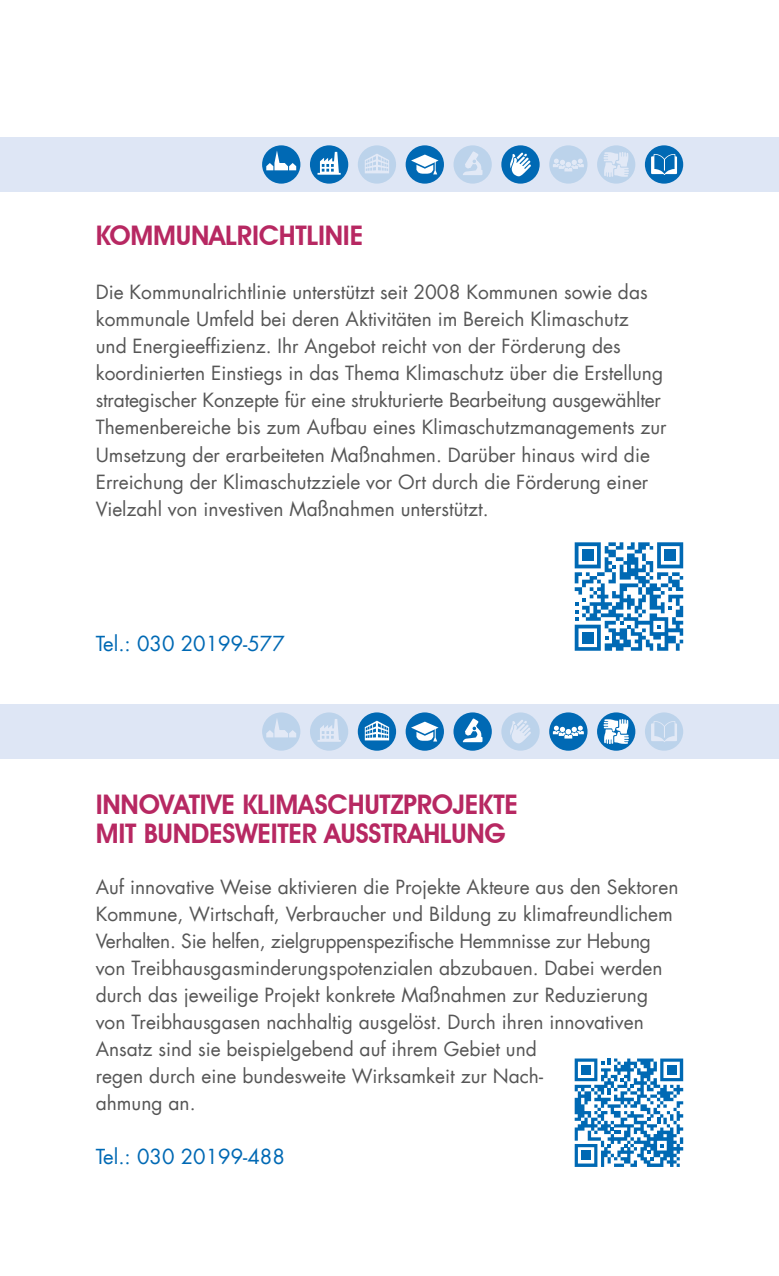
<style>
.page{position:relative;width:779px;height:1276px;background:#fff}
.page>*{position:absolute;margin:0;border:0;box-sizing:border-box;transform-origin:0 0}
.t1{font:600 27px/29.2px "Avant Garde IT Cby BT";letter-spacing:-.01em;color:#b72862}
.t2{font:20.25px "Futura LT";color:#0069b4}
.t3{font:19.12px/27px "Futura LT";color:#565656}
</style>
<div class="page">
<hr style="left:778px;top:137px;width:1px;height:54px;background:#dee6f5">
<div style="left:0;top:704px;width:778px;height:54px;background:#dee6f5"></div>
<div style="left:0;top:137px;width:778px;height:54px;background:#dee6f5"></div>
<hr style="left:778px;top:704px;width:1px;height:54px;background:#dee6f5">
<svg style="left:574px;top:542px;width:108px;height:109px"></svg>
<div style="left:581px;top:550px;width:12px;height:11px;background:#0069b4"></div>
<div style="left:581px;top:632px;width:12px;height:11px;background:#0069b4"></div>
<div style="left:664px;top:550px;width:11px;height:11px;background:#0069b4"></div>
<div style="left:405px;top:145px;width:38px;height:39px;background:#0069b4;border-radius:50%"></div>
<svg style="left:411px;top:155px;width:27px;height:19px"></svg>
<div style="left:310px;top:145px;width:38px;height:39px;background:#0069b4;border-radius:50%"></div>
<svg style="left:317px;top:152px;width:23px;height:23px"></svg>
<div style="left:357px;top:145px;width:39px;height:39px;background:linear-gradient(to right,#c0d5ec,#bdd3eb);border-radius:50%"></div>
<svg style="left:364px;top:154px;width:25px;height:19px"></svg>
<div style="left:453px;top:145px;width:38px;height:39px;background:#bcd3eb;border-radius:50%"></div>
<svg style="left:463px;top:151px;width:19px;height:24px"></svg>
<div style="left:549px;top:145px;width:38px;height:39px;background:#bcd3eb;border-radius:50%"></div>
<svg style="left:553px;top:159px;width:30px;height:12px"></svg>
<div style="left:262px;top:145px;width:38px;height:39px;background:#0069b4;border-radius:50%"></div>
<svg style="left:266px;top:150px;width:30px;height:20px"></svg>
<svg style="left:596px;top:145px;width:39px;height:39px"></svg>
<svg style="left:603px;top:152px;width:25px;height:25px"></svg>
<div style="left:501px;top:145px;width:38px;height:39px;background:#0069b4;border-radius:50%"></div>
<svg style="left:510px;top:153px;width:20px;height:23px"></svg>
<div style="left:644px;top:145px;width:38px;height:39px;background:#0069b4;border-radius:50%"></div>
<svg style="left:651px;top:154px;width:25px;height:21px"></svg>
<div style="left:405px;top:712px;width:38px;height:38px;background:#0069b4;border-radius:50%"></div>
<svg style="left:411px;top:721px;width:27px;height:20px"></svg>
<div style="left:310px;top:712px;width:38px;height:38px;background:#bcd3eb;border-radius:50%"></div>
<svg style="left:317px;top:719px;width:23px;height:23px"></svg>
<div style="left:357px;top:712px;width:39px;height:38px;background:#0069b4;border-radius:50%"></div>
<svg style="left:364px;top:720px;width:25px;height:20px"></svg>
<div style="left:453px;top:712px;width:38px;height:38px;background:#0069b4;border-radius:50%"></div>
<svg style="left:462px;top:718px;width:20px;height:24px"></svg>
<div style="left:549px;top:712px;width:38px;height:38px;background:#0069b4;border-radius:50%"></div>
<svg style="left:552px;top:725px;width:31px;height:13px"></svg>
<div style="left:262px;top:712px;width:38px;height:38px;background:linear-gradient(to right,#bcd3eb,#bcd3eb);border-radius:50%"></div>
<svg style="left:266px;top:717px;width:30px;height:20px"></svg>
<div style="left:596px;top:712px;width:39px;height:38px;background:#0069b4;border-radius:50%"></div>
<svg style="left:603px;top:719px;width:25px;height:25px"></svg>
<div style="left:501px;top:712px;width:38px;height:38px;background:#bcd3eb;border-radius:50%"></div>
<svg style="left:510px;top:720px;width:20px;height:23px"></svg>
<svg style="left:644px;top:712px;width:38px;height:38px"></svg>
<svg style="left:650px;top:721px;width:26px;height:21px"></svg>
<svg style="left:574px;top:1058px;width:108px;height:109px"></svg>
<h3 class="t1" style="left:96px;top:221px;width:269px">KOMMUNALRICHTLINIE</h3>
<p class="t3" style="left:96px;top:279px;width:572px">Die Kommunalrichtlinie unterstützt seit 2008 Kommunen sowie das kommunale Umfeld bei deren Aktivitäten im Bereich Klimaschutz<br>und Energieeffizienz. Ihr Angebot reicht von der Förderung des koordinierten Einstiegs in das Thema Klimaschutz über die Erstellung strategischer Konzepte für eine strukturierte Bearbeitung ausgewählter Themenbereiche bis zum Aufbau eines Klimaschutzmanagements zur Umsetzung der erarbeiteten Maßnahmen. Darüber hinaus wird die Erreichung der Klimaschutzziele vor Ort durch die Förderung einer Vielzahl von investiven Maßnahmen unterstützt.</p>
<p class="t2" style="left:96px;top:630px;width:190px">Tel.: 030 20199-577</p>
<h3 class="t1" style="left:96px;top:789px;width:423px">INNOVATIVE KLIMASCHUTZPROJEKTE<br>MIT BUNDESWEITER AUSSTRAHLUNG</h3>
<p class="t3" style="left:96px;top:873px;width:584px">Auf innovative Weise aktivieren die Projekte Akteure aus den Sektoren<br>Kommune, Wirtschaft, Verbraucher und Bildung zu klimafreundlichem</p>
<p class="t3" style="left:96px;top:927px;width:568px">Verhalten. Sie helfen, zielgruppenspezifische Hemmnisse zur Hebung von Treibhausgasminderungspotenzialen abzubauen. Dabei werden durch das jeweilige Projekt konkrete Maßnahmen zur Reduzierung von Treibhausgasen nachhaltig ausgelöst. Durch ihren innovativen Ansatz sind sie beispielgebend auf ihrem Gebiet und<br>regen durch eine bundesweite Wirksamkeit zur Nach-<br>ahmung an.</p>
<p class="t2" style="left:96px;top:1143px;width:190px">Tel.: 030 20199-488</p>
</div>
